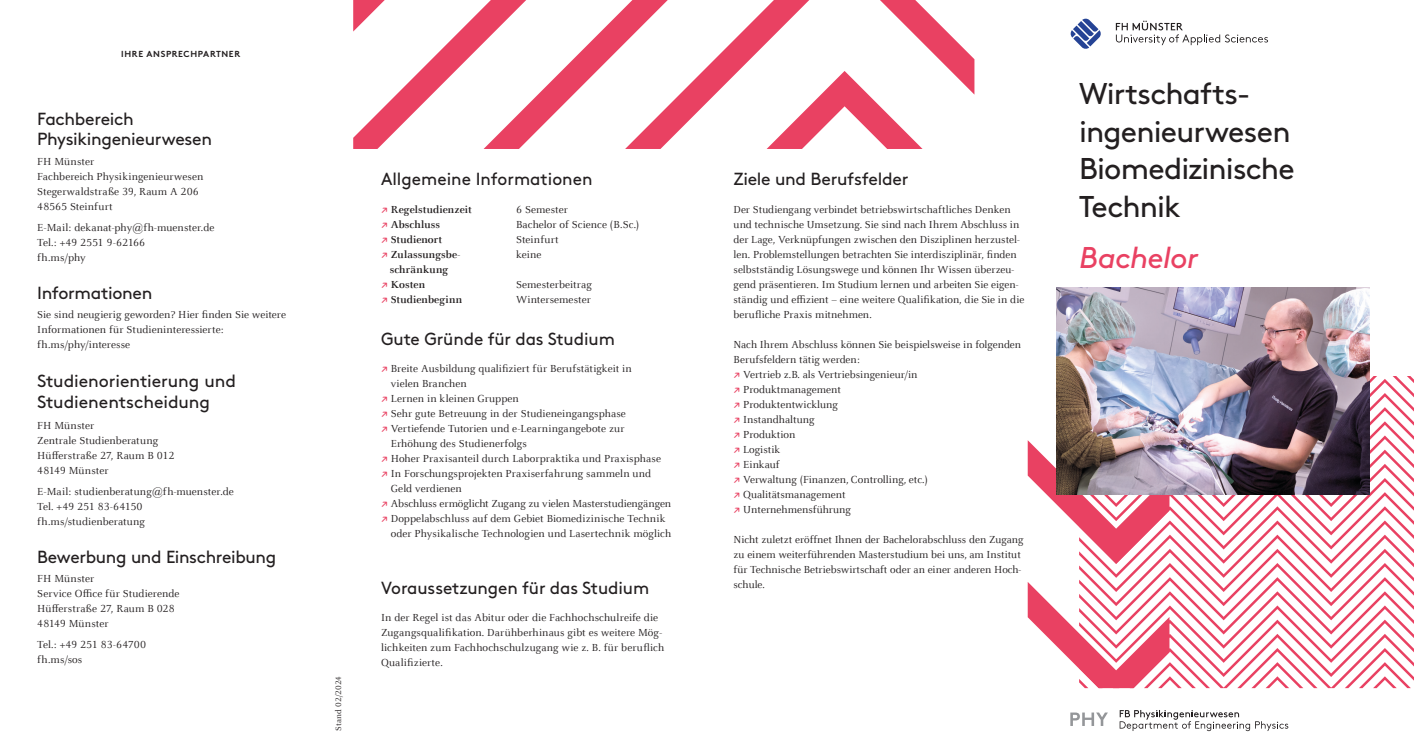
<style>
.page{position:relative;width:1414px;height:752px;background:#fff}
.page>*{position:absolute;margin:0;border:0;box-sizing:border-box;transform-origin:0 0}
.Brown_Headline_30pt_linksbündig{font:30px/37.5px "Brown Pro";letter-spacing:-.025em;color:#231f20}
.Brown_Headline_30pt_linksbündig-2{font:italic 30px "Brown Pro";letter-spacing:-.02em;color:#e94162}
.Brown_Headline_14pt_linksbündig{font:17.5px "Brown Pro";letter-spacing:-.015em;color:#231f20}
.Celest_Fließtext_9pt{font:17.5px "Brown Pro";letter-spacing:-.005em;color:#231f20}
.Celest_Fließtext_9pt-2{font:11.25px/15px "Celeste Offc Pro";color:#231f20}
.Celest_Fließtext_9pt-3{font:700 11.25px "Celeste Offc Pro";letter-spacing:.005em;color:#231f20}
.Celest_Fließtext_9pt-4{font:11.25px "Celeste Offc Pro";letter-spacing:-.03em;color:#231f20}
.Celest_Fließtext_9pt-5{font:11.25px "Celeste Offc Pro";letter-spacing:-.025em;color:#231f20}
.Celest_Fließtext_9pt-6{font:11.25px "Celeste Offc Pro";letter-spacing:.02em;color:#231f20}
.Brown_Legende_7_pt_Versal{font:700 8.75px "Brown Pro";letter-spacing:.07em;color:#231f20}
.Celest_Fließtext_9pt-7{font:8.75px "Celeste Offc Pro";letter-spacing:.005em;color:#231f20}
.s1{font-family:"Brown Pro";font-weight:400;color:#e94162}
.s2{font-family:"Brown Pro";color:#e94162}
</style>
<div class="page">
<svg style="left:668px;top:0;width:306px;height:149px"></svg>
<svg style="left:353px;top:0;width:315px;height:149px"></svg>
<svg style="left:1119px;top:710px;width:169px;height:20px"></svg>
<svg style="left:1070px;top:712px;width:38px;height:13px"></svg>
<svg style="left:1116px;top:21px;width:152px;height:24px"></svg>
<svg style="left:1070px;top:18px;width:31px;height:31px"></svg>
<svg style="left:1028px;top:376px;width:386px;height:311px"></svg>
<img style="left:1056px;top:287px;width:313px;height:207px">
<p class="Brown_Legende_7_pt_Versal" style="left:121px;top:46px;width:121px">IHRE ANSPRECHPARTNER</p>
<p class="Brown_Headline_14pt_linksbündig" style="left:37px;top:105px;width:98px">Fachbereich</p>
<p class="Brown_Headline_14pt_linksbündig" style="left:37px;top:125px;width:176px">Physikingenieurwesen</p>
<p class="Celest_Fließtext_9pt-2" style="left:37px;top:153px;width:59px">FH Münster</p>
<p class="Celest_Fließtext_9pt-2" style="left:37px;top:168px;width:168px">Fachbereich Physikingenieurwesen</p>
<p class="Celest_Fließtext_9pt-2" style="left:37px;top:183px;width:163px">Stegerwaldstraße 39, Raum A 206</p>
<p class="Celest_Fließtext_9pt-2" style="left:37px;top:198px;width:77px">48565 Steinfurt</p>
<p class="Celest_Fließtext_9pt-2" style="left:37px;top:219px;width:179px">E-Mail: dekanat-phy@fh-muenster.de</p>
<p class="Celest_Fließtext_9pt-4" style="left:37px;top:235px;width:109px">Tel.: +49 2551 9-62166</p>
<p class="Celest_Fließtext_9pt-2" style="left:37px;top:249px;width:50px">fh.ms/phy</p>
<p class="Brown_Headline_14pt_linksbündig" style="left:37px;top:279px;width:117px">Informationen</p>
<p class="Celest_Fließtext_9pt-2" style="left:37px;top:306px;width:250px">Sie sind neugierig geworden? Hier finden Sie weitere</p>
<p class="Celest_Fließtext_9pt-2" style="left:37px;top:321px;width:188px">Informationen für Studieninteressierte: fh.ms/phy/interesse</p>
<p class="Celest_Fließtext_9pt" style="left:37px;top:367px;width:200px">Studienorientierung und</p>
<p class="Celest_Fließtext_9pt" style="left:37px;top:388px;width:174px">Studienentscheidung</p>
<p class="Celest_Fließtext_9pt-2" style="left:37px;top:417px;width:59px">FH Münster</p>
<p class="Celest_Fließtext_9pt-2" style="left:37px;top:432px;width:123px">Zentrale Studienberatung</p>
<p class="Celest_Fließtext_9pt-2" style="left:37px;top:447px;width:139px">Hüfferstraße 27, Raum B 012</p>
<p class="Celest_Fließtext_9pt-2" style="left:37px;top:462px;width:73px">48149 Münster</p>
<p class="Celest_Fließtext_9pt-2" style="left:37px;top:483px;width:198px">E-Mail: studienberatung@fh-muenster.de</p>
<p class="Celest_Fließtext_9pt-5" style="left:37px;top:499px;width:107px">Tel. +49 251 83-64150</p>
<p class="Celest_Fließtext_9pt-2" style="left:37px;top:513px;width:109px">fh.ms/studienberatung</p>
<p class="Brown_Headline_14pt_linksbündig" style="left:37px;top:543px;width:241px">Bewerbung und Einschreibung</p>
<p class="Celest_Fließtext_9pt-2" style="left:37px;top:570px;width:59px">FH Münster</p>
<p class="Celest_Fließtext_9pt-2" style="left:37px;top:585px;width:144px">Service Office für Studierende</p>
<p class="Celest_Fließtext_9pt-2" style="left:37px;top:600px;width:139px">Hüfferstraße 27, Raum B 028</p>
<p class="Celest_Fließtext_9pt-2" style="left:37px;top:615px;width:73px">48149 Münster</p>
<p class="Celest_Fließtext_9pt-2" style="left:37px;top:636px;width:110px">Tel.: +49 251 83-64700</p>
<p class="Celest_Fließtext_9pt-2" style="left:37px;top:651px;width:47px">fh.ms/sos</p>
<p class="Celest_Fließtext_9pt-7" style="left:333px;top:730px;width:56px;rotate:-90deg">Stand 02/2024</p>
<p class="Brown_Headline_14pt_linksbündig" style="left:381px;top:166px;width:213px">Allgemeine Informationen</p>
<p class="Celest_Fließtext_9pt-3" style="left:381px;top:202px;width:92px"><span class="s1">↗</span> Regelstudienzeit</p>
<p class="Celest_Fließtext_9pt-2" style="left:516px;top:201px;width:53px">6 Semester</p>
<p class="Celest_Fließtext_9pt-3" style="left:381px;top:217px;width:60px"><span class="s1">↗</span> Abschluss</p>
<p class="Celest_Fließtext_9pt-2" style="left:516px;top:216px;width:125px">Bachelor of Science (B.Sc.)</p>
<p class="Celest_Fließtext_9pt-3" style="left:381px;top:232px;width:63px"><span class="s1">↗</span> Studienort</p>
<p class="Celest_Fließtext_9pt-6" style="left:516px;top:232px;width:44px">Steinfurt</p>
<p class="Celest_Fließtext_9pt-3" style="left:381px;top:247px;width:81px"><span class="s1">↗</span> Zulassungsbe-</p>
<p class="Celest_Fließtext_9pt-2" style="left:516px;top:246px;width:27px">keine</p>
<p class="Celest_Fließtext_9pt-3" style="left:390px;top:262px;width:60px">schränkung</p>
<p class="Celest_Fließtext_9pt-3" style="left:381px;top:277px;width:46px"><span class="s1">↗</span> Kosten</p>
<p class="Celest_Fließtext_9pt-2" style="left:516px;top:276px;width:77px">Semesterbeitrag</p>
<p class="Celest_Fließtext_9pt-3" style="left:381px;top:292px;width:83px"><span class="s1">↗</span> Studienbeginn</p>
<p class="Celest_Fließtext_9pt-2" style="left:516px;top:291px;width:76px">Wintersemester</p>
<p class="Brown_Headline_14pt_linksbündig" style="left:381px;top:325px;width:235px">Gute Gründe für das Studium</p>
<p class="Celest_Fließtext_9pt-2" style="left:391px;top:360px;width:243px;text-indent:-10px"><span class="s2">↗</span> Breite Ausbildung qualifiziert für Berufstätigkeit in vielen Branchen</p>
<p class="Celest_Fließtext_9pt-2" style="left:381px;top:390px;width:139px"><span class="s2">↗</span> Lernen in kleinen Gruppen</p>
<p class="Celest_Fließtext_9pt-2" style="left:381px;top:405px;width:246px"><span class="s2">↗</span> Sehr gute Betreuung in der Studieneingangsphase</p>
<p class="Celest_Fließtext_9pt-2" style="left:391px;top:420px;width:235px;text-indent:-10px"><span class="s2">↗</span> Vertiefende Tutorien und e-Learningangebote zur<br>Erhöhung des Studienerfolgs</p>
<p class="Celest_Fließtext_9pt-2" style="left:381px;top:450px;width:281px"><span class="s2">↗</span> Hoher Praxisanteil durch Laborpraktika und Praxisphase</p>
<p class="Celest_Fließtext_9pt-2" style="left:391px;top:465px;width:262px;text-indent:-10px"><span class="s2">↗</span> In Forschungsprojekten Praxiserfahrung sammeln und<br>Geld verdienen</p>
<p class="Celest_Fließtext_9pt-2" style="left:381px;top:495px;width:292px"><span class="s2">↗</span> Abschluss ermöglicht Zugang zu vielen Masterstudiengängen</p>
<p class="Celest_Fließtext_9pt-2" style="left:391px;top:510px;width:282px;text-indent:-10px"><span class="s2">↗</span> Doppelabschluss auf dem Gebiet Biomedizinische Technik oder Physikalische Technologien und Lasertechnik möglich</p>
<p class="Brown_Headline_14pt_linksbündig" style="left:381px;top:574px;width:270px">Voraussetzungen für das Studium</p>
<p class="Celest_Fließtext_9pt-2" style="left:381px;top:609px;width:285px">In der Regel ist das Abitur oder die Fachhochschulreife die Zugangsqualifikation. Darühberhinaus gibt es weitere Mög&shy;lichkeiten zum Fachhochschulzugang wie z. B. für beruflich Qualifizierte.</p>
<p class="Brown_Headline_14pt_linksbündig" style="left:733px;top:166px;width:176px">Ziele und Berufsfelder</p>
<p class="Celest_Fließtext_9pt-2" style="left:733px;top:201px;width:292px">Der Studiengang verbindet betriebswirtschaftliches Denken und technische Umsetzung. Sie sind nach Ihrem Abschluss in der Lage, Verknüpfungen zwischen den Disziplinen herzustel&shy;len. Problemstellungen betrachten Sie interdisziplinär, finden selbstständig Lösungswege und können Ihr Wissen überzeu&shy;gend präsentieren. Im Studium lernen und arbeiten Sie eigen&shy;ständig und effizient – eine weitere Qualifikation, die Sie in die berufliche Praxis mitnehmen.</p>
<p class="Celest_Fließtext_9pt-2" style="left:733px;top:336px;width:289px">Nach Ihrem Abschluss können Sie beispielsweise in folgenden<br>Berufsfeldern tätig werden:</p>
<p class="Celest_Fließtext_9pt-2" style="left:733px;top:366px;width:185px"><span class="s2">↗</span> Vertrieb z.B. als Vertriebsingenieur/in</p>
<p class="Celest_Fließtext_9pt-2" style="left:733px;top:381px;width:109px"><span class="s2">↗</span> Produktmanagement</p>
<p class="Celest_Fließtext_9pt-2" style="left:733px;top:396px;width:106px"><span class="s2">↗</span> Produktentwicklung</p>
<p class="Celest_Fließtext_9pt-2" style="left:733px;top:411px;width:82px"><span class="s2">↗</span> Instandhaltung</p>
<p class="Celest_Fließtext_9pt-2" style="left:733px;top:426px;width:63px"><span class="s2">↗</span> Produktion</p>
<p class="Celest_Fließtext_9pt-2" style="left:733px;top:441px;width:48px"><span class="s2">↗</span> Logistik</p>
<p class="Celest_Fließtext_9pt-2" style="left:733px;top:456px;width:48px"><span class="s2">↗</span> Einkauf</p>
<p class="Celest_Fließtext_9pt-2" style="left:733px;top:471px;width:196px"><span class="s2">↗</span> Verwaltung (Finanzen, Controlling, etc.)</p>
<p class="Celest_Fließtext_9pt-2" style="left:733px;top:486px;width:114px"><span class="s2">↗</span> Qualitätsmanagement</p>
<p class="Celest_Fließtext_9pt-2" style="left:733px;top:501px;width:119px"><span class="s2">↗</span> Unternehmensführung</p>
<p class="Celest_Fließtext_9pt-2" style="left:733px;top:531px;width:291px">Nicht zuletzt eröffnet Ihnen der Bachelorabschluss den Zugang zu einem weiterführenden Masterstudium bei uns, am Institut für Technische Betriebswirtschaft oder an einer anderen Hoch&shy;schule.</p>
<p class="Brown_Headline_30pt_linksbündig" style="left:1079px;top:72px;width:217px">Wirtschafts&shy;ingenieurwesen<br>Biomedizinische<br>Technik</p>
<p class="Brown_Headline_30pt_linksbündig-2" style="left:1079px;top:234px;width:120px">Bachelor</p>
</div>
